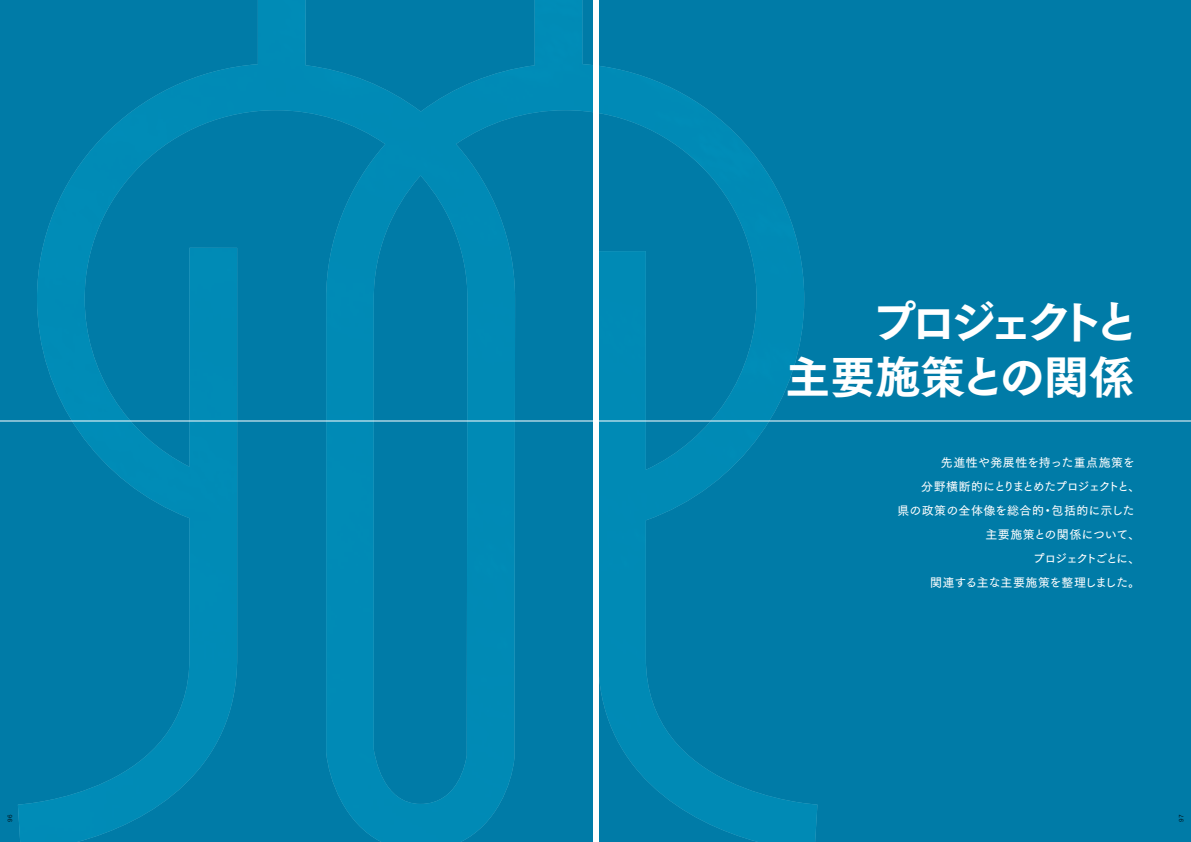
<style>
.page{position:relative;width:1191px;height:842px;background:#007ba7}
.page>*{position:absolute;margin:0;border:0;box-sizing:border-box;transform-origin:0 0}
.t1{font:45px/55px "Tsuku Go Pro E";letter-spacing:-.12em;color:#fff;text-align:right}
.t2{font:12px "Tsuku Go Pro D";letter-spacing:-.01em;color:#fff}
.t3{font:12px "Tsuku Go Pro D";letter-spacing:-.09em;color:#fff}
.t4{font:12px "Tsuku Go Pro D";letter-spacing:.02em;color:#fff}
.t5{font:12px "Tsuku Go Pro D";letter-spacing:.03em;color:#fff}
.t6{font:12px "Tsuku Go Pro D";letter-spacing:-.115em;color:#fff}
.t7{font:6px "Tsuku Go Pro R";color:#000}
</style>
<div class="page">
<img style="left:18px;top:0;width:799px;height:842px">
<hr style="left:0;top:420px;width:1191px;height:1px;background:#fff">
<div style="left:592px;top:0;width:6px;height:842px;background:#fff"></div>
<h1 class="t1" style="left:785px;top:289px;width:355px">プロジェクトと<br>主要施策との関係</h1>
<p class="t5" style="left:941px;top:452px;width:195px">先進性や発展性を持った重点施策を</p>
<p class="t3" style="left:921px;top:476px;width:220px">分野横断的にとりまとめたプロジェクトと、</p>
<p class="t4" style="left:897px;top:500px;width:239px">県の政策の全体像を総合的・包括的に示した</p>
<p class="t2" style="left:985px;top:524px;width:156px">主要施策との関係について、</p>
<p class="t6" style="left:1032px;top:548px;width:109px">プロジェクトごとに、</p>
<p class="t2" style="left:930px;top:572px;width:212px">関連する主な主要施策を整理しました。</p>
<p class="t7" style="left:5px;top:822px;width:9px;rotate:-90deg">96</p>
<p class="t7" style="left:1176px;top:822px;width:9px;rotate:-90deg">97</p>
</div>
